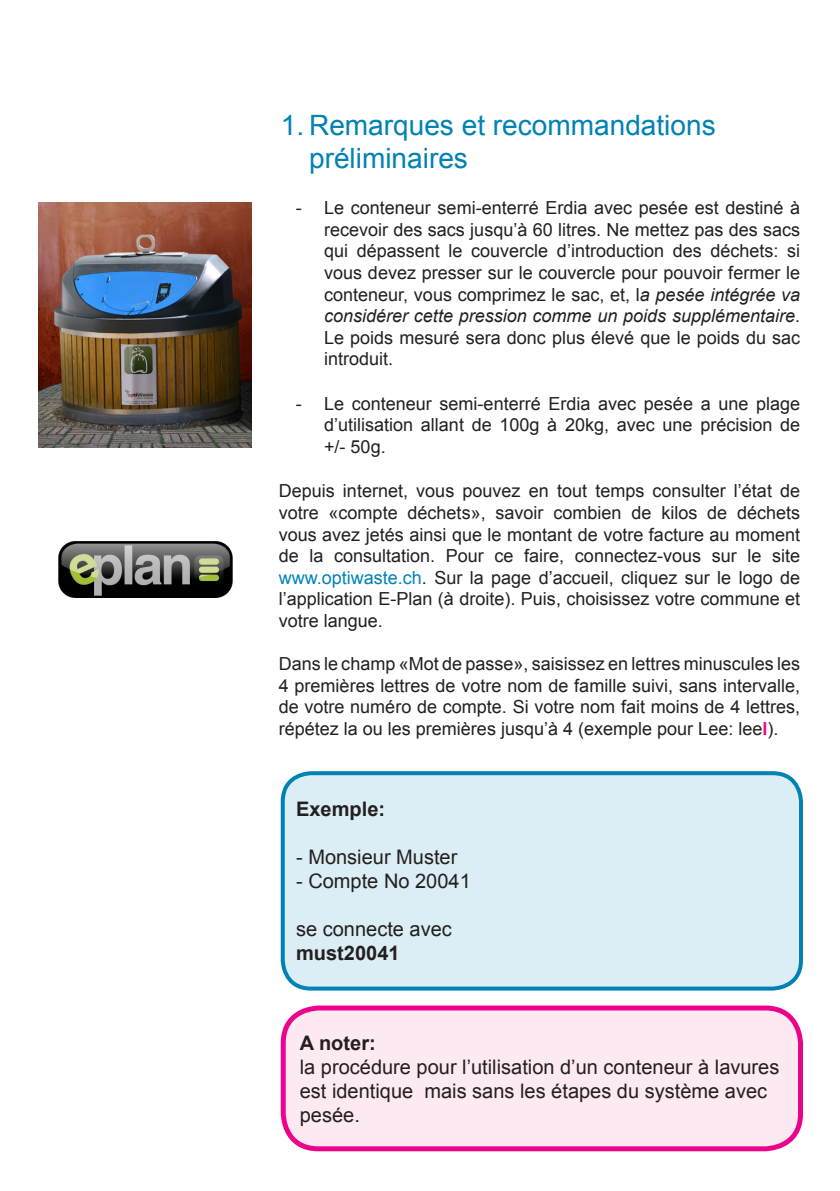
<style>
.page{position:relative;width:840px;height:1191px;background:#fff}
.page>*{position:absolute;margin:0;border:0;box-sizing:border-box;transform-origin:0 0}
.t1{font:28px/33.6px "Arial";color:#0082b4}
.t2{font:20px/24px "Arial";color:#231f20}
.t3{font:700 20px "Arial";color:#231f20}
.t4{font:18px/21.6px "Arial";color:#231f20;text-align:justify}
.s1{font-style:italic}
.s2{color:#0082b4}
.s3{font-weight:700;color:#ed028c}
</style>
<div class="page">
<div style="left:282px;top:773px;width:518px;height:215px;background:#dbedf5;border-radius:28px"></div>
<div style="left:280px;top:771px;width:522px;height:219px;border:4px solid #0082b4;border-radius:28px"></div>
<div style="left:283px;top:1008px;width:517px;height:140px;background:#fce9f1;border-radius:35px"></div>
<div style="left:280px;top:1005px;width:522px;height:146px;border:5px solid #ed028c;border-radius:35px"></div>
<img style="left:39px;top:203px;width:213px;height:244px">
<img style="left:59px;top:541px;width:173px;height:57px">
<p class="t1" style="left:309px;top:108px;width:408px;text-indent:-28px">1. Remarques et recommandations préliminaires</p>
<p class="t4" style="left:324px;top:197px;width:477px;text-indent:-28px">- Le conteneur semi-enterré Erdia avec pesée est destiné à recevoir des sacs jusqu’à 60 litres. Ne mettez pas des sacs qui dépassent le couvercle d’introduction des déchets: si vous devez presser sur le couvercle pour pouvoir fermer le conteneur, vous comprimez le sac, et, l<span class="s1">a pesée intégrée va considérer cette pression comme un poids supplémentaire</span>.<br>Le poids mesuré sera donc plus élevé que le poids du sac introduit.</p>
<p class="t4" style="left:324px;top:393px;width:477px;text-indent:-28px">- Le conteneur semi-enterré Erdia avec pesée a une plage d’utilisation allant de 100g à 20kg, avec une précision de +/- 50g.</p>
<p class="t4" style="left:278px;top:480px;width:522px">Depuis internet, vous pouvez en tout temps consulter l’état de votre «compte déchets», savoir combien de kilos de déchets vous avez jetés ainsi que le montant de votre facture au moment de la consultation. Pour ce faire, connectez-vous sur le site <span class="s2">www.optiwaste.ch</span>. Sur la page d’accueil, cliquez sur le logo de l’application E-Plan (à droite). Puis, choisissez votre commune et votre langue.</p>
<p class="t4" style="left:278px;top:653px;width:522px">Dans le champ «Mot de passe», saisissez en lettres minuscules les 4 premières lettres de votre nom de famille suivi, sans intervalle, de votre numéro de compte. Si votre nom fait moins de 4 lettres, répétez la ou les premières jusqu’à 4 (exemple pour Lee: lee<span class="s3">l</span>).</p>
<p class="t3" style="left:296px;top:795px;width:90px">Exemple:</p>
<p class="t2" style="left:296px;top:845px;width:163px">- Monsieur Muster</p>
<p class="t2" style="left:296px;top:869px;width:176px">- Compte No 20041</p>
<p class="t2" style="left:296px;top:917px;width:157px">se connecte avec</p>
<p class="t3" style="left:296px;top:939px;width:105px">must20041</p>
<p class="t3" style="left:299px;top:1029px;width:77px">A noter:</p>
<p class="t2" style="left:299px;top:1054px;width:481px">la procédure pour l’utilisation d’un conteneur à lavures est identique mais sans les étapes du système avec pesée.</p>
</div>
